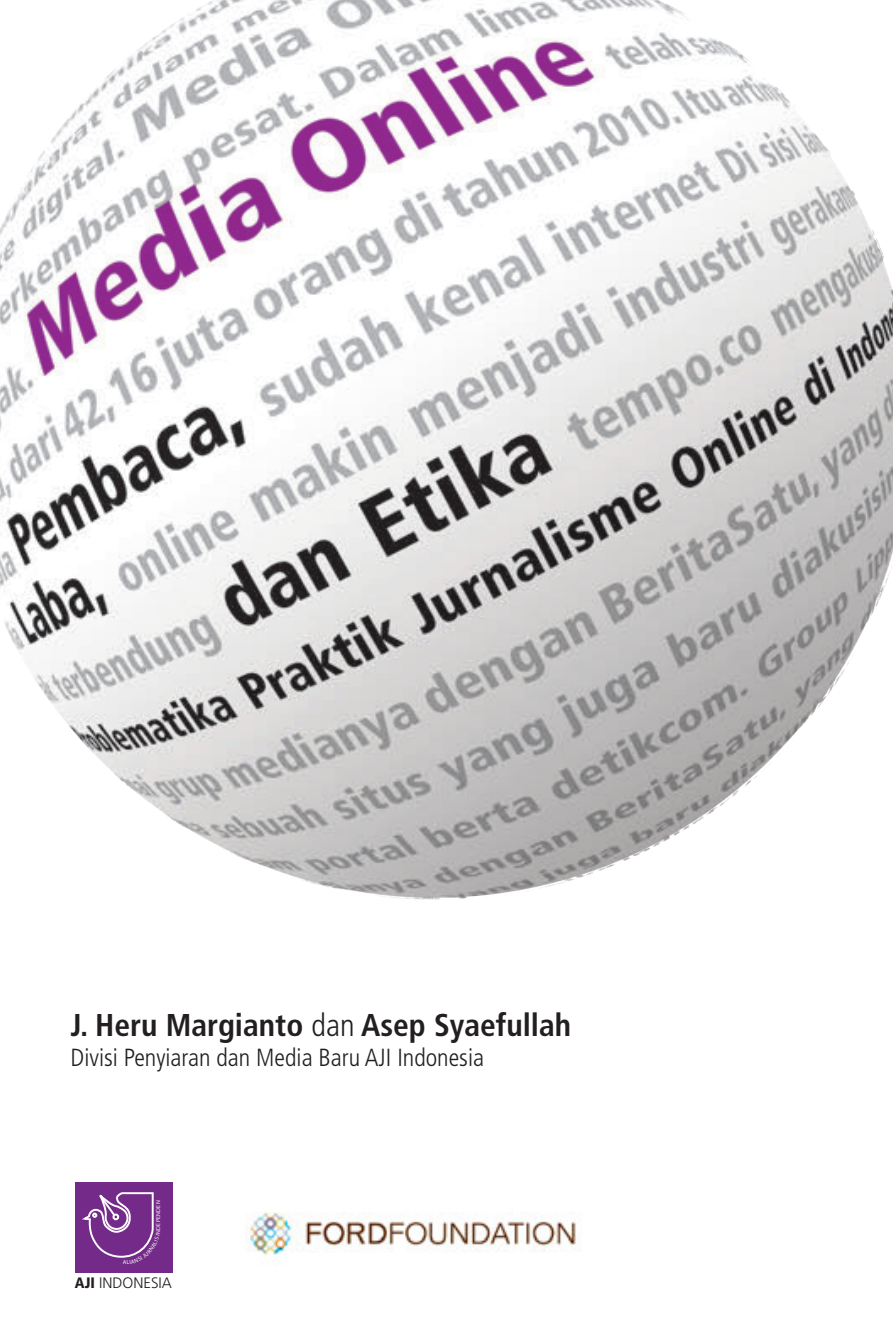
<style>
.page{position:relative;width:893px;height:1340px;background:#fff}
.page>*{position:absolute;margin:0;border:0;box-sizing:border-box;transform-origin:0 0}
.No_Spacing{font:700 condensed 31.5px "Frutiger";color:#231f20}
.No_Spacing-2{font:300 condensed 24.75px "Frutiger";color:#231f20}
.t1{font:300 15.08px "Frutiger";color:#231f20}
.t2{font:5.85px "Frutiger";letter-spacing:.055em;color:#fff}
.s1{font-weight:300}
.s2{font-weight:900;font-stretch:condensed}
</style>
<div class="page">
<img style="left:0;top:0;width:893px;height:900px">
<div style="left:75px;top:1181px;width:97px;height:91px;background:#742a88"></div>
<img style="left:245px;top:1212px;width:332px;height:43px">
<svg style="left:82px;top:1192px;width:72px;height:66px"></svg>
<p class="No_Spacing" style="left:71px;top:1006px;width:502px">J. Heru Margianto <span class="s1">dan</span> Asep Syaefullah</p>
<p class="No_Spacing-2" style="left:71px;top:1043px;width:415px">Divisi Penyiaran dan Media Baru AJI Indonesia</p>
<p class="t2" style="left:154px;top:1233px;width:35px;rotate:-90deg">NDEPENDEN</p>
<p class="t1" style="left:75px;top:1274px;width:99px"><span class="s2">AJI</span> INDONESIA</p>
</div>
